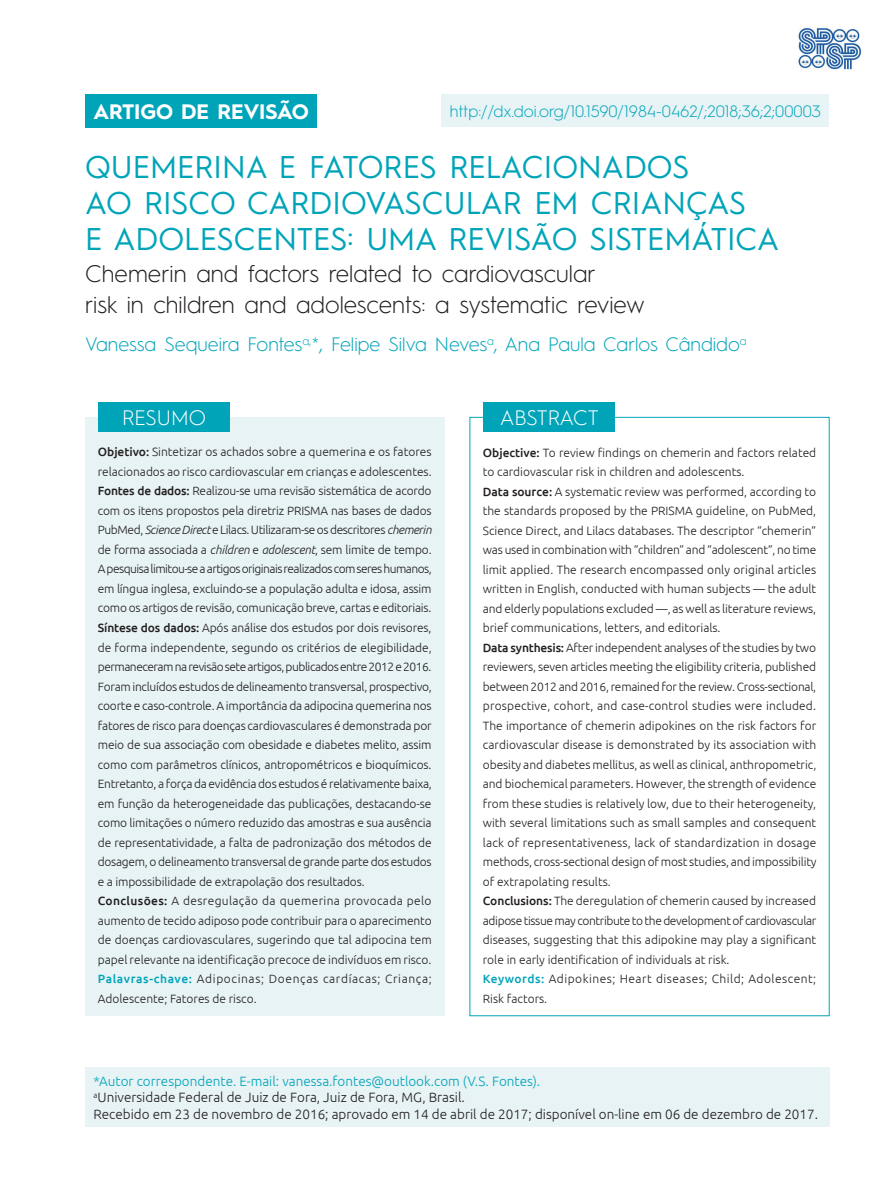
<style>
.page{position:relative;width:893px;height:1191px;background:#fff}
.page>*{position:absolute;margin:0;border:0;box-sizing:border-box;transform-origin:0 0}
.t1{font:31.5px/36px "Hurme Geometric Sans 1";color:#00a4b9}
.t2{font:300 24px/31.5px "Hurme Geometric Sans 1";color:#231f20}
.t3{font:700 21px "Hurme Geometric Sans 1";color:#fff}
.t4{font:300 21px "Hurme Geometric Sans 1";letter-spacing:-.005em;color:#fff}
.t5{font:300 19.5px "Hurme Geometric Sans 1";color:#00a4b9}
.t6{font:300 16.5px "Hurme Geometric Sans 1";color:#00a4b9}
.t7{font:300 13.5px/16.2px "Ubuntu";color:#231f20}
.t8{font:300 12px/19.5px "Ubuntu";letter-spacing:-.01em;color:#231f20}
.s1{font-weight:500}
.s2{font-style:italic}
.s3{font-weight:500;color:#00a4b9}
.s4{color:#00a4b9}
</style>
<div class="page">
<div style="left:85px;top:417px;width:359px;height:598px;background:#e7f3f5"></div>
<div style="left:98px;top:402px;width:132px;height:30px;background:#00a4b9"></div>
<div style="left:483px;top:402px;width:132px;height:30px;background:#00a4b9"></div>
<div style="left:85px;top:1067px;width:744px;height:60px;background:#e7f3f5"></div>
<div style="left:85px;top:94px;width:232px;height:33px;background:#00a4b9"></div>
<div style="left:441px;top:94px;width:388px;height:32px;background:#e7f3f5"></div>
<img style="left:798px;top:28px;width:64px;height:42px">
<h3 class="t3" style="left:94px;top:97px;width:217px">ARTIGO DE REVISÃO</h3>
<h3 class="t6" style="left:450px;top:100px;width:372px">http://dx.doi.org/10.1590/1984-0462/;2018;36;2;00003</h3>
<h1 class="t1" style="left:85px;top:147px;width:696px">QUEMERINA E FATORES RELACIONADOS<br>AO RISCO CARDIOVASCULAR EM CRIANÇAS<br>E ADOLESCENTES: UMA REVISÃO SISTEMÁTICA</h1>
<h2 class="t2" style="left:85px;top:256px;width:561px">Chemerin and factors related to cardiovascular<br>risk in children and adolescents: a systematic review</h2>
<h3 class="t5" style="left:85px;top:331px;width:663px">Vanessa Sequeira Fontes<sup>a,</sup>*, Felipe Silva Neves<sup>a</sup>, Ana Paula Carlos Cândido<sup>a</sup></h3>
<h3 class="t4" style="left:122px;top:404px;width:85px">resumo</h3>
<h3 class="t4" style="left:500px;top:404px;width:100px">abstract</h3>
<p class="t8" style="left:98px;top:442px;width:336px"><span class="s1">Objetivo:</span> Sintetizar os achados sobre a quemerina e os fatores relacionados ao risco cardiovascular em crianças e adolescentes.<br><span class="s1">Fontes de dados:</span> Realizou-se uma revisão sistemática de acordo com os itens propostos pela diretriz PRISMA nas bases de dados PubMed, <span class="s2">Science Direct</span> e Lilacs. Utilizaram-se os descritores <span class="s2">chemerin </span>de forma associada a <span class="s2">children</span> e <span class="s2">adolescent</span>, sem limite de tempo.<br>A pesquisa limitou-se a artigos originais realizados com seres humanos, em língua inglesa, excluindo-se a população adulta e idosa, assim como os artigos de revisão, comunicação breve, cartas e editoriais.<br><span class="s1">Síntese dos dados:</span> Após análise dos estudos por dois revisores, de forma independente, segundo os critérios de elegibilidade, permaneceram na revisão sete artigos, publicados entre 2012 e 2016.<br>Foram incluídos estudos de delineamento transversal, prospectivo, coorte e caso-controle. A importância da adipocina quemerina nos fatores de risco para doenças cardiovasculares é demonstrada por meio de sua associação com obesidade e diabetes melito, assim como com parâmetros clínicos, antropométricos e bioquímicos.<br>Entretanto, a força da evidência dos estudos é relativamente baixa, em função da heterogeneidade das publicações, destacando-se como limitações o número reduzido das amostras e sua ausência de representatividade, a falta de padronização dos métodos de dosagem, o delineamento transversal de grande parte dos estudos e a impossibilidade de extrapolação dos resultados.<br><span class="s1">Conclusões:</span> A desregulação da quemerina provocada pelo aumento de tecido adiposo pode contribuir para o aparecimento de doenças cardiovasculares, sugerindo que tal adipocina tem papel relevante na identificação precoce de indivíduos em risco.<br><span class="s3">Palavras-chave:</span> Adipocinas; Doenças cardíacas; Criança; Adolescente; Fatores de risco.</p>
<p class="t8" style="left:483px;top:442px;width:335px"><span class="s1">Objective:</span> To review findings on chemerin and factors related to cardiovascular risk in children and adolescents.<br><span class="s1">Data source:</span> A systematic review was performed, according to the standards proposed by the PRISMA guideline, on PubMed, Science Direct, and Lilacs databases. The descriptor “chemerin” was used in combination with “children” and “adolescent”, no time limit applied. The research encompassed only original articles written in English, conducted with human subjects — the adult and elderly populations excluded —, as well as literature reviews, brief communications, letters, and editorials.<br><span class="s1">Data synthesis:</span> After independent analyses of the studies by two reviewers, seven articles meeting the eligibility criteria, published between 2012 and 2016, remained for the review. Cross-sectional, prospective, cohort, and case-control studies were included.<br>The importance of chemerin adipokines on the risk factors for cardiovascular disease is demonstrated by its association with obesity and diabetes mellitus, as well as clinical, anthropometric, and biochemical parameters. However, the strength of evidence from these studies is relatively low, due to their heterogeneity, with several limitations such as small samples and consequent lack of representativeness, lack of standardization in dosage methods, cross-sectional design of most studies, and impossibility of extrapolating results.<br><span class="s1">Conclusions:</span> The deregulation of chemerin caused by increased adipose tissue may contribute to the development of cardiovascular diseases, suggesting that this adipokine may play a significant role in early identification of individuals at risk.<br><span class="s3">Keywords:</span> Adipokines; Heart diseases; Child; Adolescent; Risk factors.</p>
<p class="t7" style="left:94px;top:1073px;width:726px"><span class="s4">*Autor correspondente. E-mail: vanessa.fontes@outlook.com (V.S. Fontes).<br></span><sup>a</sup>Universidade Federal de Juiz de Fora, Juiz de Fora, MG, Brasil.<br>Recebido em 23 de novembro de 2016; aprovado em 14 de abril de 2017; disponível on-line em 06 de dezembro de 2017.</p>
</div>
